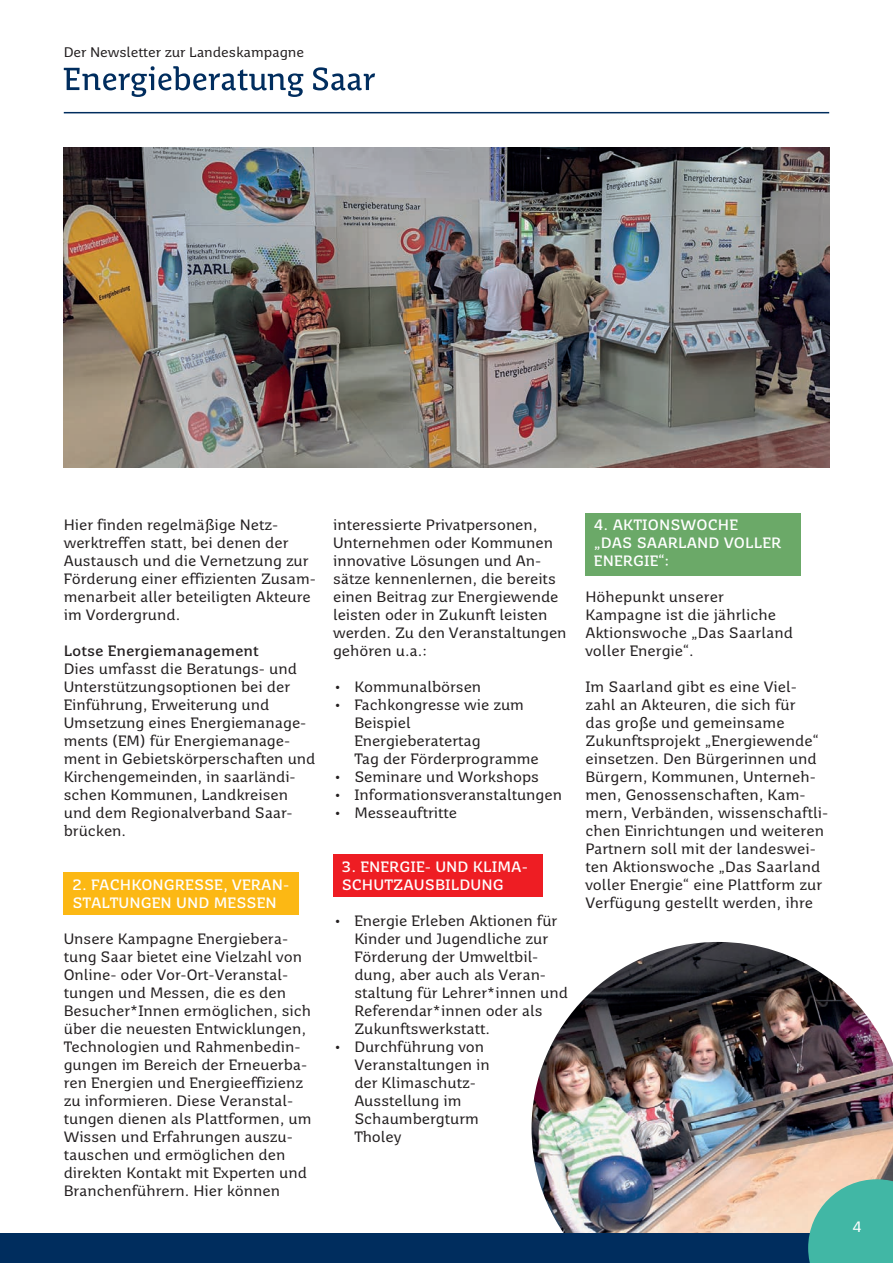
<style>
.page{position:relative;width:893px;height:1263px;background:#fff}
.page>*{position:absolute;margin:0;border:0;box-sizing:border-box;transform-origin:0 0}
.t1{font:15px/18px "Saar 1450 Text";letter-spacing:-.005em;color:#231f20}
.t2{font:700 15px/18px "Saar 1450 Text";letter-spacing:.005em;color:#fff}
.t3{font:700 15px "Saar 1450 Text";letter-spacing:-.005em;color:#231f20}
.t4{font:15px "Saar 1450 Text";color:#fff}
.t5{font:13.95px "Saar 1450 Text";letter-spacing:-.01em;color:#231f20}
</style>
<div class="page">
<div style="left:585px;top:513px;width:215px;height:63px;background:#6ba968"></div>
<div style="left:333px;top:854px;width:209px;height:43px;background:#ee1d23"></div>
<div style="left:64px;top:872px;width:235px;height:43px;background:#fcb814"></div>
<img style="left:531px;top:942px;width:362px;height:291px">
<svg style="left:64px;top:66px;width:311px;height:31px"></svg>
<hr style="left:64px;top:112px;width:765px;height:1px;background:#002d5e">
<div style="left:0;top:1233px;width:893px;height:30px;background:#002d5e"></div>
<img style="left:64px;top:148px;width:765px;height:320px">
<svg style="left:808px;top:1179px;width:85px;height:84px;background:#5bbaa8"></svg>
<p class="t5" style="left:64px;top:44px;width:242px">Der Newsletter zur Landeskampagne</p>
<p class="t1" style="left:64px;top:516px;width:254px">Hier finden regelmäßige Netz&shy;werktreffen statt, bei denen der<br>Austausch und die Vernetzung zur<br>Förderung einer effizienten Zusam&shy;menarbeit aller beteiligten Akteure im Vordergrund.</p>
<p class="t3" style="left:64px;top:642px;width:197px">Lotse Energiemanagement</p>
<p class="t1" style="left:64px;top:660px;width:253px">Dies umfasst die Beratungs- und<br>Unterstützungsoptionen bei der<br>Einführung, Erweiterung und<br>Umsetzung eines Energiemanage&shy;ments (EM) für Energiemanage&shy;ment in Gebietskörperschaften und<br>Kirchengemeinden, in saarländi&shy;schen Kommunen, Landkreisen und dem Regionalverband Saar&shy;brücken.</p>
<p class="t2" style="left:72px;top:876px;width:218px">2. FACHKONGRESSE, VERAN-<br>STALTUNGEN UND MESSEN</p>
<p class="t1" style="left:64px;top:930px;width:249px">Unsere Kampagne Energiebera&shy;tung Saar bietet eine Vielzahl von<br>Online- oder Vor-Ort-Veranstal&shy;tungen und Messen, die es den<br>Besucher*Innen ermöglichen, sich über die neuesten Entwicklungen,<br>Technologien und Rahmenbedin&shy;gungen im Bereich der Erneuerba&shy;ren Energien und Energieeffizienz zu informieren. Diese Veranstal&shy;tungen dienen als Plattformen, um<br>Wissen und Erfahrungen auszu&shy;tauschen und ermöglichen den direkten Kontakt mit Experten und<br>Branchenführern. Hier können</p>
<p class="t1" style="left:333px;top:516px;width:235px">interessierte Privatpersonen,<br>Unternehmen oder Kommunen innovative Lösungen und An&shy;sätze kennenlernen, die bereits einen Beitrag zur Energiewende leisten oder in Zukunft leisten werden. Zu den Veranstaltungen gehören u.a.:</p>
<p class="t1" style="left:333px;top:678px;width:150px">• Kommunalbörsen</p>
<p class="t1" style="left:354px;top:696px;width:186px;text-indent:-21px">• Fachkongresse wie zum<br>Beispiel<br>Energieberatertag<br>Tag der Förderprogramme</p>
<p class="t1" style="left:333px;top:768px;width:207px">• Seminare und Workshops</p>
<p class="t1" style="left:333px;top:786px;width:230px">• Informationsveranstaltungen</p>
<p class="t1" style="left:333px;top:804px;width:126px">• Messeauftritte</p>
<p class="t2" style="left:342px;top:858px;width:188px">3. ENERGIE- UND KLIMA-<br>SCHUTZAUSBILDUNG</p>
<p class="t1" style="left:354px;top:912px;width:215px;text-indent:-21px">• Energie Erleben Aktionen für<br>Kinder und Jugendliche zur<br>Förderung der Umweltbil&shy;dung, aber auch als Veran&shy;staltung für Lehrer*innen und<br>Referendar*innen oder als<br>Zukunftswerkstatt.</p>
<p class="t1" style="left:354px;top:1038px;width:137px;text-indent:-21px">• Durchführung von<br>Veranstaltungen in der Klimaschutz-<br>Ausstellung im<br>Schaumbergturm<br>Tholey</p>
<p class="t2" style="left:594px;top:516px;width:189px">4. AKTIONSWOCHE<br>„DAS SAARLAND VOLLER<br>ENERGIE“:</p>
<p class="t1" style="left:585px;top:588px;width:209px">Höhepunkt unserer<br>Kampagne ist die jährliche<br>Aktionswoche „Das Saarland voller Energie“.</p>
<p class="t1" style="left:585px;top:678px;width:244px">Im Saarland gibt es eine Viel&shy;zahl an Akteuren, die sich für<br>das große und gemeinsame<br>Zukunftsprojekt „Energiewende“ einsetzen. Den Bürgerinnen und<br>Bürgern, Kommunen, Unterneh&shy;men, Genossenschaften, Kam&shy;mern, Verbänden, wissenschaftli&shy;chen Einrichtungen und weiteren<br>Partnern soll mit der landeswei&shy;ten Aktionswoche „Das Saarland voller Energie“ eine Plattform zur<br>Verfügung gestellt werden, ihre</p>
<p class="t4" style="left:853px;top:1218px;width:11px">4</p>
</div>
